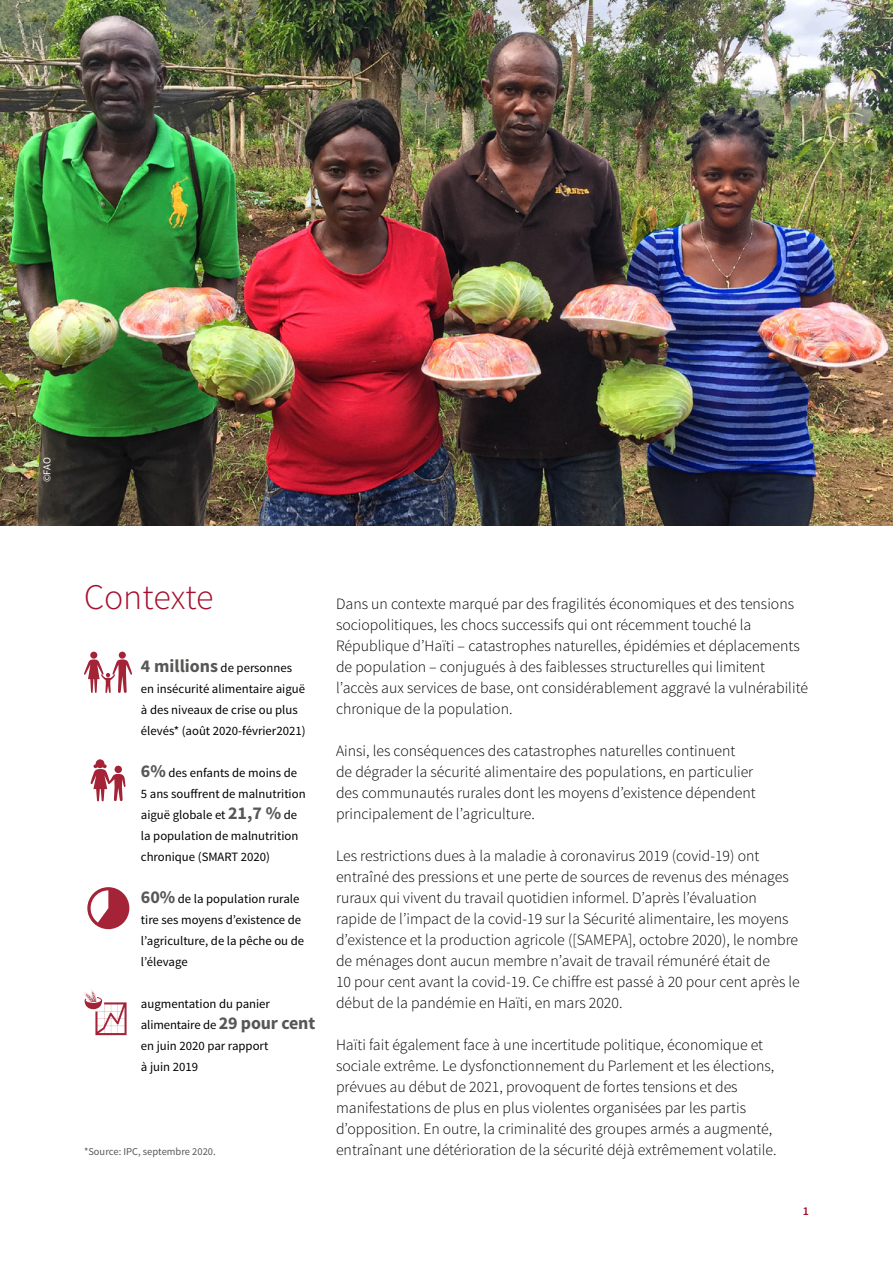
<style>
.page{position:relative;width:893px;height:1263px;background:#fff}
.page>*{position:absolute;margin:0;border:0;box-sizing:border-box;transform-origin:0 0}
.t1{font:300 36px "Source Sans Pro";color:#a50f2d}
.t2{font:300 15.75px/21px "Source Sans Pro";color:#000}
.t3{font:12.75px/21px "Source Sans Pro";color:#000}
.t4{font:600 12px "Source Sans Pro";color:#a50f2d}
.t5{font:10.5px "Source Sans Pro";color:#575756}
.t6{font:10.5px "Source Sans Pro";color:#fff}
.s1{font-weight:700;font-size:18px;color:#575756}
</style>
<div class="page">
<svg style="left:87px;top:887px;width:42px;height:42px"></svg>
<svg style="left:83px;top:989px;width:44px;height:46px"></svg>
<svg style="left:84px;top:652px;width:48px;height:41px"></svg>
<svg style="left:90px;top:759px;width:36px;height:42px"></svg>
<img style="left:0;top:0;width:893px;height:525px">
<p class="t6" style="left:40px;top:482px;width:27px;rotate:-90deg">©FAO</p>
<h1 class="t1" style="left:84px;top:575px;width:131px">Contexte</h1>
<p class="t3" style="left:141px;top:657px;width:166px"><span class="s1">4 millions</span> de personnes en insécurité alimentaire aiguë à des niveaux de crise ou plus élevés* (août 2020-février2021)</p>
<p class="t3" style="left:141px;top:762px;width:166px"><span class="s1">6%</span> des enfants de moins de<br>5 ans souffrent de malnutrition aiguë globale et <span class="s1">21,7 %</span> de la population de malnutrition chronique (SMART 2020)</p>
<p class="t3" style="left:141px;top:888px;width:165px"><span class="s1">60%</span> de la population rurale tire ses moyens d’existence de l’agriculture, de la pêche ou de l’élevage</p>
<p class="t3" style="left:141px;top:993px;width:176px">augmentation du panier alimentaire de <span class="s1">29 pour cent </span>en juin 2020 par rapport<br>à juin 2019</p>
<p class="t5" style="left:84px;top:1145px;width:133px">*Source: IPC, septembre 2020.</p>
<p class="t2" style="left:336px;top:593px;width:473px">Dans un contexte marqué par des fragilités économiques et des tensions sociopolitiques, les chocs successifs qui ont récemment touché la République d’Haïti – catastrophes naturelles, épidémies et déplacements de population – conjugués à des faiblesses structurelles qui limitent l’accès aux services de base, ont considérablement aggravé la vulnérabilité chronique de la population.</p>
<p class="t2" style="left:336px;top:740px;width:421px">Ainsi, les conséquences des catastrophes naturelles continuent<br>de dégrader la sécurité alimentaire des populations, en particulier des communautés rurales dont les moyens d’existence dépendent principalement de l’agriculture.</p>
<p class="t2" style="left:336px;top:845px;width:465px">Les restrictions dues à la maladie à coronavirus 2019 (covid-19) ont entraîné des pressions et une perte de sources de revenus des ménages ruraux qui vivent du travail quotidien informel. D’après l’évaluation rapide de l’impact de la covid-19 sur la Sécurité alimentaire, les moyens d’existence et la production agricole ([SAMEPA], octobre 2020), le nombre de ménages dont aucun membre n’avait de travail rémunéré était de<br>10 pour cent avant la covid-19. Ce chiffre est passé à 20 pour cent après le début de la pandémie en Haïti, en mars 2020.</p>
<p class="t2" style="left:336px;top:1034px;width:442px">Haïti fait également face à une incertitude politique, économique et sociale extrême. Le dysfonctionnement du Parlement et les élections, prévues au début de 2021, provoquent de fortes tensions et des manifestations de plus en plus violentes organisées par les partis d’opposition. En outre, la criminalité des groupes armés a augmenté, entraînant une détérioration de la sécurité déjà extrêmement volatile.</p>
<p class="t4" style="left:803px;top:1203px;width:8px">1</p>
</div>
